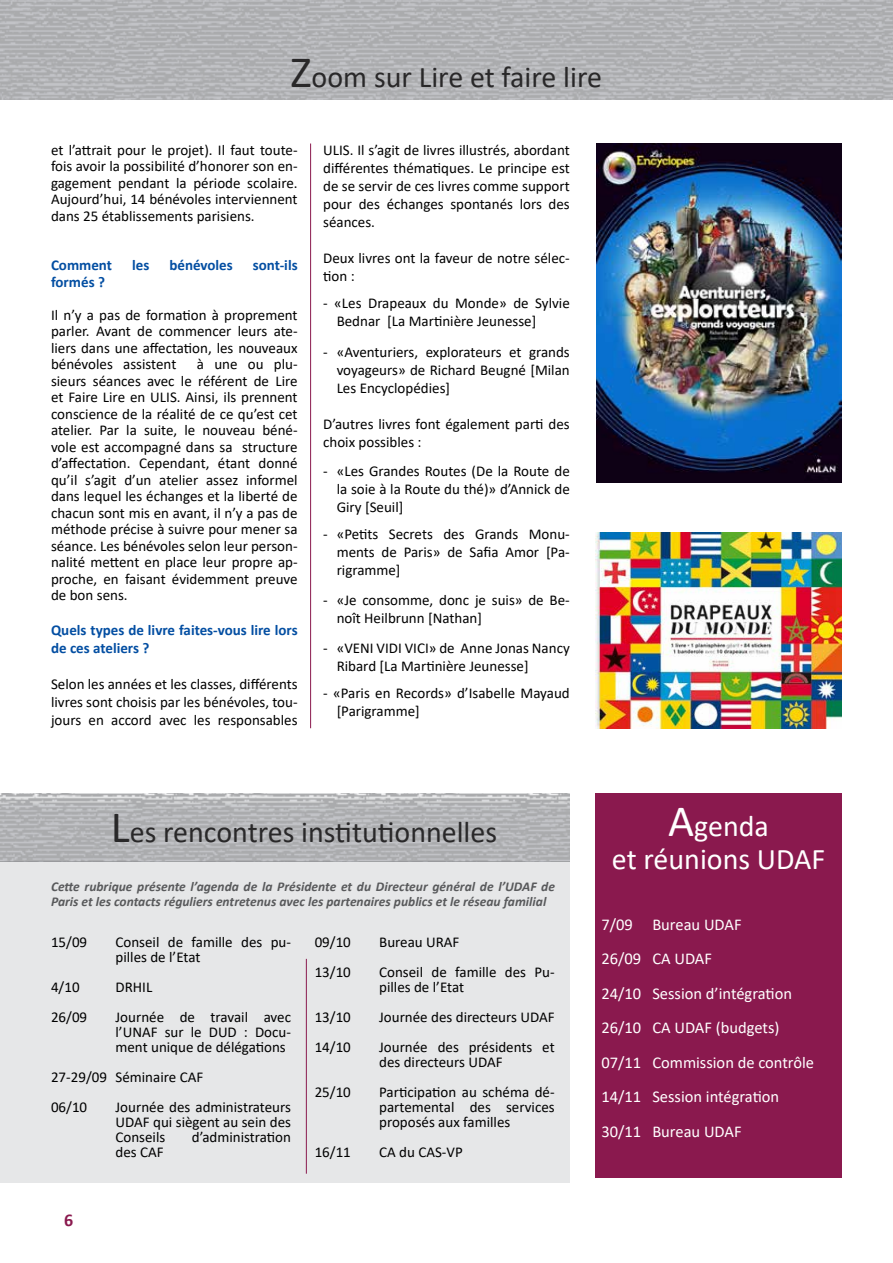
<style>
.page{position:relative;width:893px;height:1263px;background:#fff}
.page>*{position:absolute;margin:0;border:0;box-sizing:border-box;transform-origin:0 0}
.t1{font:30px "Calibri";color:#292829}
.t2{font:30px/33px "Calibri";color:#fff;text-align:center}
.t3{font:700 18px "Calibri";color:#8a194e}
.t4{font:16.5px/34.5px "Calibri";color:#fff}
.t5{font:15px/16.5px "Calibri";color:#000;text-align:justify}
.t6{font:700 15px/18px "Calibri";color:#034ea2}
.t7{font:italic 700 13.5px/15px "Calibri";color:#58595b}
.s1{font-size:45px}
</style>
<div class="page">
<div style="left:0;top:861px;width:570px;height:321px;background:#e6e7e8"></div>
<hr style="left:306px;top:959px;width:1px;height:215px;background:#8a194e">
<hr style="left:310px;top:144px;width:1px;height:584px;background:#8a194e">
<img style="left:0;top:793px;width:570px;height:68px">
<img style="left:0;top:0;width:893px;height:100px">
<img style="left:596px;top:144px;width:245px;height:338px">
<div style="left:595px;top:893px;width:247px;height:285px;background:#8a194e"></div>
<div style="left:595px;top:793px;width:247px;height:100px;background:#8a194e"></div>
<img style="left:595px;top:533px;width:246px;height:195px">
<h1 class="t1" style="left:291px;top:56px;width:313px"><span class="s1">Z</span>oom sur Lire et faire lire</h1>
<p class="t5" style="left:51px;top:141px;width:248px">et l’attrait pour le projet). Il faut toute&shy;fois avoir la possibilité d’honorer son en&shy;gagement pendant la période scolaire.<br>Aujourd’hui, 14 bénévoles interviennent dans 25 établissements parisiens.</p>
<p class="t6" style="left:51px;top:256px;width:63px">Comment</p>
<p class="t6" style="left:132px;top:256px;width:19px">les</p>
<p class="t6" style="left:169px;top:256px;width:65px">bénévoles</p>
<p class="t6" style="left:253px;top:256px;width:46px">sont-ils</p>
<p class="t6" style="left:51px;top:273px;width:55px">formés ?</p>
<p class="t5" style="left:51px;top:306px;width:248px">Il n’y a pas de formation à proprement parler. Avant de commencer leurs ate&shy;liers dans une affectation, les nouveaux bénévoles assistent</p>
<p class="t5" style="left:51px;top:356px;width:248px;text-indent:146px">à une ou plu&shy;sieurs séances avec le référent de Lire et Faire Lire en ULIS. Ainsi, ils prennent conscience de la réalité de ce qu’est cet atelier. Par la suite, le nouveau béné&shy;vole est accompagné dans sa structure d’affectation. Cependant, étant donné qu’il s’agit d’un atelier assez informel dans lequel les échanges et la liberté de chacun sont mis en avant, il n’y a pas de méthode précise à suivre pour mener sa séance. Les bénévoles selon leur person&shy;nalité mettent en place leur propre ap&shy;proche, en faisant évidemment preuve de bon sens.</p>
<p class="t6" style="left:51px;top:621px;width:248px">Quels types de livre faites-vous lire lors de ces ateliers ?</p>
<p class="t5" style="left:51px;top:674px;width:248px;line-height:18px">Selon les années et les classes, différents livres sont choisis par les bénévoles, tou&shy;jours en accord avec les responsables</p>
<p class="t5" style="left:323px;top:140px;width:248px;line-height:18px">ULIS. Il s’agit de livres illustrés, abordant différentes thématiques. Le principe est de se servir de ces livres comme support pour des échanges spontanés lors des séances.</p>
<p class="t5" style="left:323px;top:248px;width:248px;line-height:18px">Deux livres ont la faveur de notre sélec&shy;tion :</p>
<p class="t5" style="left:337px;top:293px;width:235px;line-height:18px;text-indent:-14px">- «Les Drapeaux du Monde» de Sylvie<br>Bednar [La Martinière Jeunesse]</p>
<p class="t5" style="left:337px;top:343px;width:235px;line-height:18px;text-indent:-14px">- «Aventuriers, explorateurs et grands voyageurs» de Richard Beugné [Milan Les Encyclopédies]</p>
<p class="t5" style="left:323px;top:415px;width:248px;line-height:18px">D’autres livres font également parti des choix possibles :</p>
<p class="t5" style="left:337px;top:461px;width:235px;line-height:18px;text-indent:-14px">- «Les Grandes Routes (De la Route de la soie à la Route du thé)» d’Annick de Giry [Seuil]</p>
<p class="t5" style="left:337px;top:524px;width:235px;line-height:18px;text-indent:-14px">- «Petits Secrets des Grands Monu&shy;ments de Paris» de Safia Amor [Pa&shy;rigramme]</p>
<p class="t5" style="left:337px;top:590px;width:235px;line-height:18px;text-indent:-14px">- «Je consomme, donc je suis» de Be&shy;noît Heilbrunn [Nathan]</p>
<p class="t5" style="left:337px;top:638px;width:235px;line-height:18px;text-indent:-14px">- «VENI VIDI VICI» de Anne Jonas Nancy<br>Ribard [La Martinière Jeunesse]</p>
<p class="t5" style="left:337px;top:683px;width:235px;line-height:18px;text-indent:-14px">- «Paris en Records» d’Isabelle Mayaud [Parigramme]</p>
<h1 class="t1" style="left:111px;top:811px;width:388px"><span class="s1">L</span>es rencontres institutionnelles</h1>
<p class="t7" style="left:51px;top:878px;width:505px">Cette rubrique présente l’agenda de la Présidente et du Directeur général de l’UDAF de<br>Paris et les contacts réguliers entretenus avec les partenaires publics et le réseau familial</p>
<p class="t5" style="left:51px;top:933px;width:38px">15/09</p>
<p class="t5" style="left:116px;top:934px;width:177px;line-height:15px">Conseil de famille des pu&shy;pilles de l’Etat</p>
<p class="t5" style="left:51px;top:978px;width:30px">4/10</p>
<p class="t5" style="left:116px;top:978px;width:38px">DRHIL</p>
<p class="t5" style="left:51px;top:1008px;width:38px">26/09</p>
<p class="t5" style="left:116px;top:1009px;width:177px;line-height:15px">Journée de travail avec l’UNAF sur le DUD : Docu&shy;ment unique de délégations</p>
<p class="t5" style="left:51px;top:1061px;width:154px;line-height:30px">27-29/09 Séminaire CAF<br>06/10</p>
<p class="t5" style="left:116px;top:1099px;width:177px;line-height:15px">Journée des administrateurs UDAF qui siègent au sein des Conseils</p>
<p class="t5" style="left:192px;top:1128px;width:101px">d’administration</p>
<p class="t3" style="left:64px;top:1207px;width:11px">6</p>
<p class="t5" style="left:116px;top:1143px;width:50px">des CAF</p>
<p class="t5" style="left:315px;top:933px;width:38px">09/10</p>
<p class="t5" style="left:379px;top:933px;width:82px">Bureau URAF</p>
<p class="t5" style="left:315px;top:963px;width:38px">13/10</p>
<p class="t5" style="left:379px;top:964px;width:177px;line-height:15px">Conseil de famille des Pu&shy;pilles de l’Etat</p>
<p class="t5" style="left:315px;top:1008px;width:38px">13/10</p>
<p class="t5" style="left:379px;top:1008px;width:177px">Journée des directeurs UDAF</p>
<p class="t5" style="left:315px;top:1038px;width:38px">14/10</p>
<p class="t5" style="left:379px;top:1039px;width:177px;line-height:15px">Journée des présidents et des directeurs UDAF</p>
<p class="t5" style="left:315px;top:1083px;width:38px">25/10</p>
<p class="t5" style="left:379px;top:1084px;width:177px;line-height:15px">Participation au schéma dé&shy;partemental des services proposés aux familles</p>
<p class="t5" style="left:315px;top:1143px;width:38px">16/11</p>
<p class="t5" style="left:379px;top:1143px;width:85px">CA du CAS-VP</p>
<h1 class="t2" style="left:612px;top:809px;width:215px"><span class="s1">A</span>genda<br>et réunions UDAF</h1>
<p class="t4" style="left:601px;top:906px;width:214px">7/09 Bureau UDAF<br>26/09 CA UDAF<br>24/10 Session d’intégration<br>26/10 CA UDAF (budgets)<br>07/11 Commission de contrôle<br>14/11 Session intégration<br>30/11 Bureau UDAF</p>
</div>
